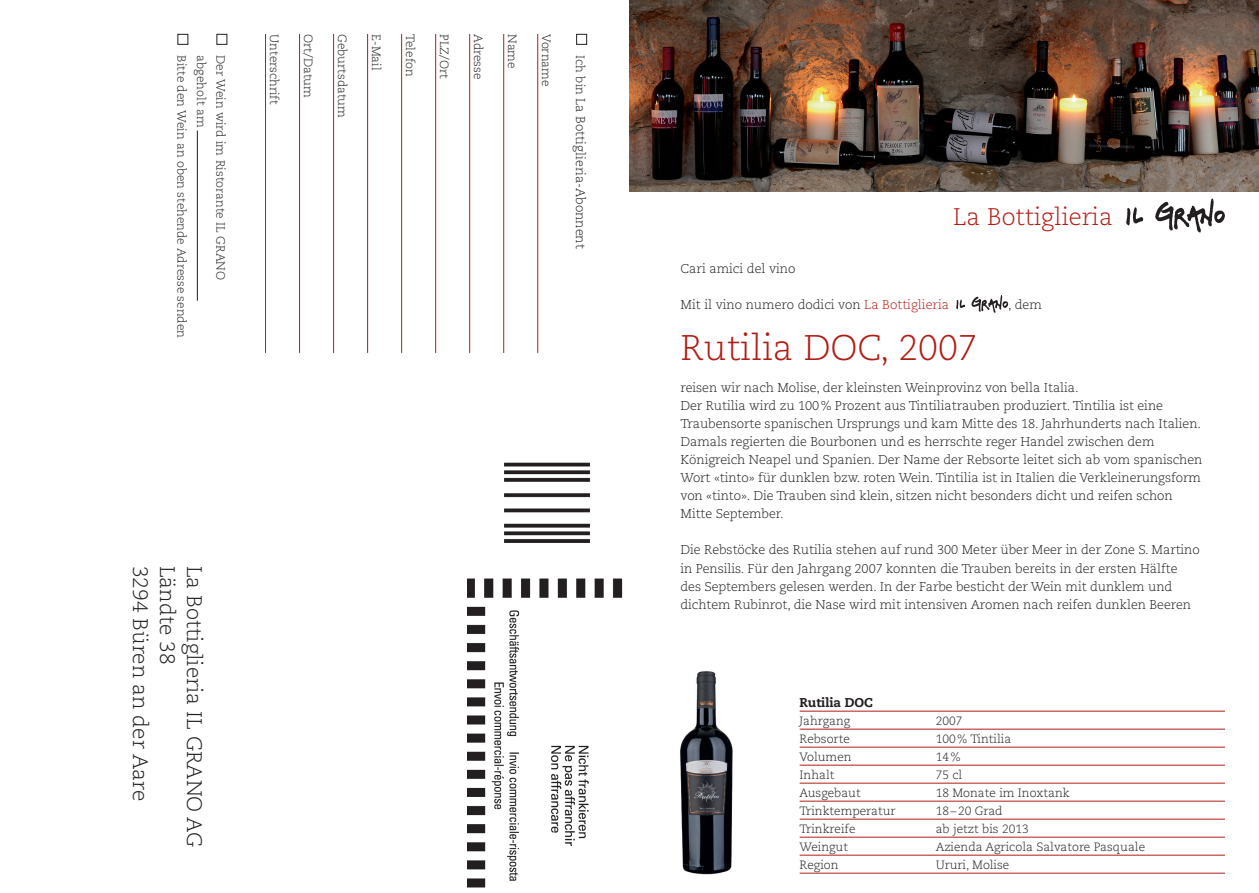
<style>
.page{position:relative;width:1259px;height:893px;background:#fff}
.page>*{position:absolute;margin:0;border:0;box-sizing:border-box;transform-origin:0 0}
.t1{font:300 35.7px "Caecilia";color:#b11d15}
.t2{font:300 24px "Caecilia";color:#b11d15}
.t3{font:300 21px "Caecilia";color:#231f20}
.t4{font:300 12.75px/18px "Caecilia";letter-spacing:-.005em;color:#231f20}
.t5{font:800 12.75px "Caecilia";color:#231f20}
.t6{font:300 12px "Caecilia";color:#231f20}
.s1{font-size:12px}
.s2{color:#b11d15}
</style>
<div class="page">
<svg style="left:971px;top:295px;width:37px;height:18px"></svg>
<svg style="left:956px;top:300px;width:9px;height:9px"></svg>
<img style="left:629px;top:0;width:630px;height:191px">
<svg style="left:1155px;top:199px;width:70px;height:33px"></svg>
<svg style="left:1126px;top:207px;width:17px;height:18px"></svg>
<hr style="left:799px;top:711px;width:426px;height:1px;background:#b11d15">
<hr style="left:799px;top:729px;width:426px;height:1px;background:#b11d15">
<hr style="left:799px;top:747px;width:426px;height:1px;background:#b11d15">
<hr style="left:799px;top:765px;width:426px;height:1px;background:#b11d15">
<hr style="left:799px;top:783px;width:426px;height:1px;background:#b11d15">
<hr style="left:799px;top:801px;width:426px;height:1px;background:#b11d15">
<hr style="left:799px;top:819px;width:426px;height:1px;background:#b11d15">
<hr style="left:799px;top:837px;width:426px;height:1px;background:#b11d15">
<hr style="left:799px;top:855px;width:426px;height:1px;background:#b11d15">
<hr style="left:799px;top:873px;width:426px;height:1px;background:#b11d15">
<img style="left:468px;top:462px;width:155px;height:426px">
<hr style="left:537px;top:34px;width:1px;height:319px;background:#b11d15">
<hr style="left:503px;top:34px;width:1px;height:319px;background:#b11d15">
<hr style="left:469px;top:34px;width:1px;height:319px;background:#b11d15">
<hr style="left:435px;top:34px;width:1px;height:319px;background:#b11d15">
<hr style="left:401px;top:34px;width:1px;height:319px;background:#b11d15">
<hr style="left:367px;top:34px;width:1px;height:319px;background:#b11d15">
<hr style="left:333px;top:34px;width:1px;height:319px;background:#b11d15">
<hr style="left:299px;top:34px;width:1px;height:319px;background:#b11d15">
<hr style="left:265px;top:34px;width:1px;height:319px;background:#b11d15">
<div style="left:576px;top:34px;width:11px;height:11px;border:1px solid #231f20"></div>
<div style="left:216px;top:34px;width:11px;height:11px;border:1px solid #231f20"></div>
<hr style="left:197px;top:131px;width:1px;height:170px;background:#231f20">
<div style="left:177px;top:34px;width:11px;height:11px;border:1px solid #231f20"></div>
<img style="left:680px;top:671px;width:53px;height:204px">
<p class="t6" style="left:188px;top:55px;width:284px;rotate:90deg">Bitte den Wein an oben stehende Adresse senden</p>
<p class="t6" style="left:208px;top:55px;width:73px;rotate:90deg">abgeholt am</p>
<p class="t6" style="left:227px;top:55px;width:226px;rotate:90deg">Der Wein wird im Ristorante IL GRANO</p>
<p class="t6" style="left:281px;top:34px;width:72px;rotate:90deg">Unterschrift</p>
<p class="t6" style="left:315px;top:34px;width:65px;rotate:90deg">Ort/Datum</p>
<p class="t6" style="left:349px;top:34px;width:85px;rotate:90deg">Geburtsdatum</p>
<p class="t6" style="left:383px;top:34px;width:38px;rotate:90deg">E-Mail</p>
<p class="t6" style="left:417px;top:34px;width:44px;rotate:90deg">Telefon</p>
<p class="t6" style="left:451px;top:34px;width:46px;rotate:90deg">PLZ/Ort</p>
<p class="t6" style="left:485px;top:34px;width:47px;rotate:90deg">Adresse</p>
<p class="t6" style="left:519px;top:34px;width:36px;rotate:90deg">Name</p>
<p class="t6" style="left:553px;top:34px;width:54px;rotate:90deg">Vorname</p>
<p class="t4" style="left:589px;top:55px;width:195px;rotate:90deg"><span class="s1">Ich bin</span> La Bottiglieria-Abonnent</p>
<h3 class="t3" style="left:152px;top:566px;width:237px;rotate:90deg">3294 Büren an der Aare</h3>
<h3 class="t3" style="left:179px;top:566px;width:100px;rotate:90deg">Ländte 38</h3>
<h3 class="t3" style="left:206px;top:566px;width:283px;rotate:90deg">La Bottiglieria IL GRANO AG</h3>
<h2 class="t2" style="left:953px;top:203px;width:161px">La Bottiglieria</h2>
<p class="t4" style="left:680px;top:260px;width:116px">Cari amici del vino</p>
<p class="t4" style="left:680px;top:296px;width:270px">Mit il vino numero dodici von <span class="s2">La Bottiglieria</span></p>
<p class="t4" style="left:1008px;top:296px;width:35px">, dem</p>
<h1 class="t1" style="left:680px;top:327px;width:299px">Rutilia DOC, 2007</h1>
<p class="t4" style="left:680px;top:379px;width:523px">reisen wir nach Molise, der kleinsten Weinprovinz von bella Italia.<br>Der Rutilia wird zu 100% Prozent aus Tintiliatrauben produziert. Tintilia ist eine Traubensorte spanischen Ursprungs und kam Mitte des 18. Jahrhunderts nach Italien.<br>Damals regierten die Bourbonen und es herrschte reger Handel zwischen dem Königreich Neapel und Spanien. Der Name der Rebsorte leitet sich ab vom spanischen Wort «tinto» für dunklen bzw. roten Wein. Tintilia ist in Italien die Verkleinerungsform von «tinto». Die Trauben sind klein, sitzen nicht besonders dicht und reifen schon Mitte September.</p>
<p class="t4" style="left:680px;top:541px;width:521px">Die Rebstöcke des Rutilia stehen auf rund 300 Meter über Meer in der Zone S. Martino in Pensilis. Für den Jahrgang 2007 konnten die Trauben bereits in der ersten Hälfte des Septembers gelesen werden. In der Farbe besticht der Wein mit dunklem und dichtem Rubinrot, die Nase wird mit intensiven Aromen nach reifen dunklen Beeren</p>
<p class="t5" style="left:799px;top:694px;width:75px">Rutilia DOC</p>
<p class="t6" style="left:799px;top:714px;width:52px">Jahrgang</p>
<p class="t6" style="left:935px;top:714px;width:28px">2007</p>
<p class="t6" style="left:799px;top:732px;width:52px">Rebsorte</p>
<p class="t6" style="left:935px;top:732px;width:77px">100% Tintilia</p>
<p class="t6" style="left:799px;top:750px;width:53px">Volumen</p>
<p class="t6" style="left:935px;top:750px;width:27px">14%</p>
<p class="t6" style="left:799px;top:768px;width:36px">Inhalt</p>
<p class="t6" style="left:935px;top:768px;width:28px">75 cl</p>
<p class="t6" style="left:799px;top:786px;width:63px">Ausgebaut</p>
<p class="t6" style="left:935px;top:786px;width:135px">18 Monate im Inoxtank</p>
<p class="t6" style="left:799px;top:804px;width:98px">Trinktemperatur</p>
<p class="t6" style="left:935px;top:804px;width:68px">18–20 Grad</p>
<p class="t6" style="left:799px;top:822px;width:57px">Trinkreife</p>
<p class="t6" style="left:935px;top:822px;width:94px">ab jetzt bis 2013</p>
<p class="t6" style="left:799px;top:840px;width:50px">Weingut</p>
<p class="t6" style="left:935px;top:840px;width:211px">Azienda Agricola Salvatore Pasquale</p>
<p class="t6" style="left:799px;top:858px;width:40px">Region</p>
<p class="t6" style="left:935px;top:858px;width:75px">Ururi, Molise</p>
</div>
